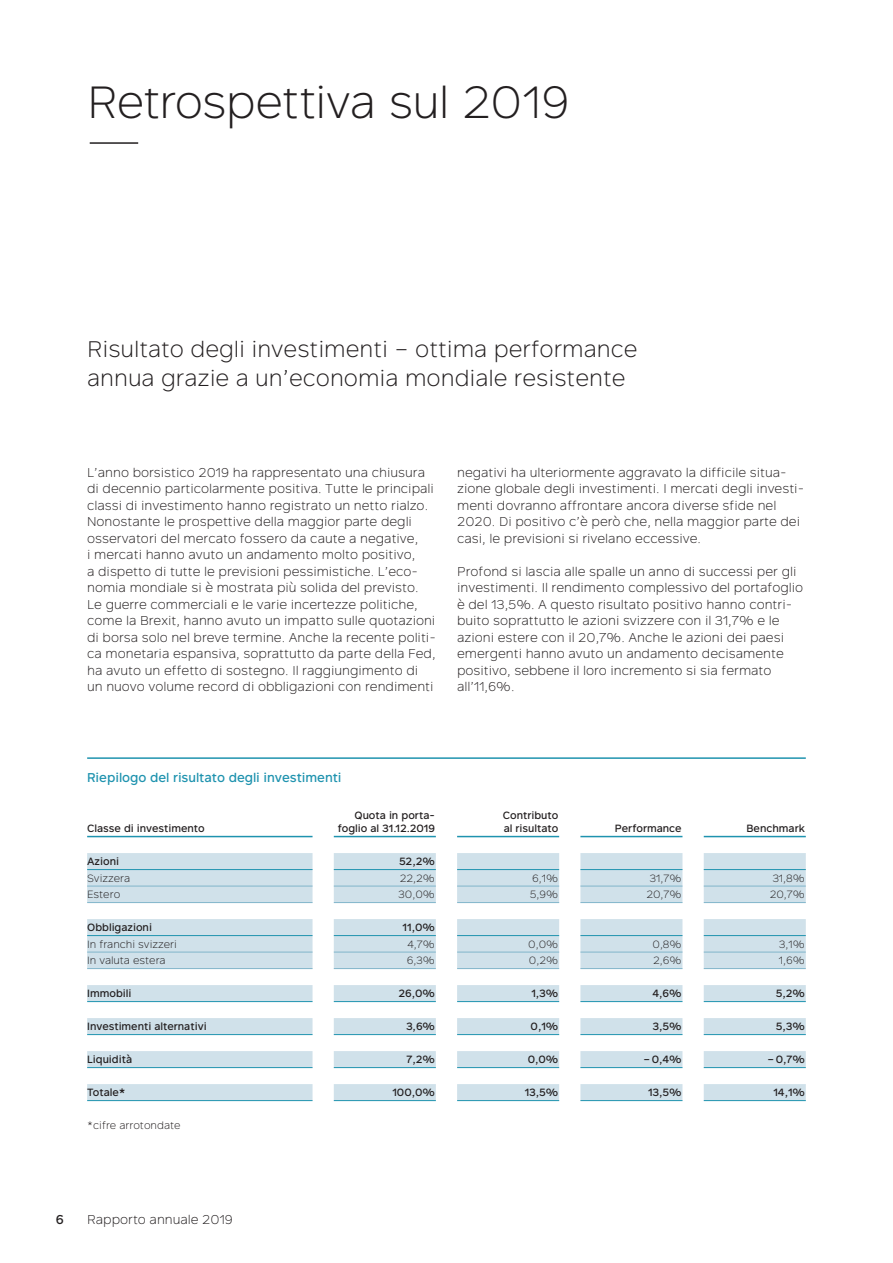
<style>
.page{position:relative;width:893px;height:1263px;background:#fff}
.page>*{position:absolute;margin:0;border:0;box-sizing:border-box;transform-origin:0 0}
.t1{font:300 45px "Rutan";letter-spacing:-.02em;color:#231f20}
.t2{font:300 22.5px/28.8px "Rutan";color:#231f20}
.t3{font:300 12.75px/16.5px "Rutan";color:#231f20}
.t4{font:500 12.75px "Rutan";color:#1f93af}
.t5{font:500 12.75px "Rutan";color:#231f20}
.t6{font:500 10.5px/13.5px "Rutan";color:#231f20;text-align:right}
.t7{font:300 10.5px "Rutan";color:#231f20}
</style>
<div class="page">
<hr style="left:90px;top:142px;width:48px;height:2px;background:#231f20">
<hr style="left:87px;top:757px;width:719px;height:2px;background:#1f93af">
<svg style="left:87px;top:853px;width:719px;height:247px;fill:#d0e1ea"></svg>
<hr style="left:87px;top:836px;width:226px;height:1px;background:#1f93af">
<hr style="left:334px;top:836px;width:102px;height:1px;background:#1f93af">
<hr style="left:457px;top:836px;width:102px;height:1px;background:#1f93af">
<hr style="left:580px;top:836px;width:102px;height:1px;background:#1f93af">
<hr style="left:704px;top:836px;width:102px;height:1px;background:#1f93af">
<hr style="left:87px;top:869px;width:226px;height:1px;background:#1f93af">
<hr style="left:334px;top:869px;width:102px;height:1px;background:#1f93af">
<hr style="left:457px;top:869px;width:102px;height:1px;background:#1f93af">
<hr style="left:580px;top:869px;width:102px;height:1px;background:#1f93af">
<hr style="left:704px;top:869px;width:102px;height:1px;background:#1f93af">
<hr style="left:87px;top:886px;width:226px;height:1px;background:#81b5ca">
<hr style="left:334px;top:886px;width:102px;height:1px;background:#81b5ca">
<hr style="left:457px;top:886px;width:102px;height:1px;background:#81b5ca">
<hr style="left:580px;top:886px;width:102px;height:1px;background:#81b5ca">
<hr style="left:704px;top:886px;width:102px;height:1px;background:#81b5ca">
<hr style="left:87px;top:902px;width:226px;height:1px;background:#81b5ca">
<hr style="left:334px;top:902px;width:102px;height:1px;background:#81b5ca">
<hr style="left:457px;top:902px;width:102px;height:1px;background:#81b5ca">
<hr style="left:580px;top:902px;width:102px;height:1px;background:#81b5ca">
<hr style="left:704px;top:902px;width:102px;height:1px;background:#81b5ca">
<hr style="left:87px;top:935px;width:226px;height:1px;background:#1f93af">
<hr style="left:334px;top:935px;width:102px;height:1px;background:#1f93af">
<hr style="left:457px;top:935px;width:102px;height:1px;background:#1f93af">
<hr style="left:580px;top:935px;width:102px;height:1px;background:#1f93af">
<hr style="left:704px;top:935px;width:102px;height:1px;background:#1f93af">
<hr style="left:87px;top:952px;width:226px;height:1px;background:#81b5ca">
<hr style="left:334px;top:952px;width:102px;height:1px;background:#81b5ca">
<hr style="left:457px;top:952px;width:102px;height:1px;background:#81b5ca">
<hr style="left:580px;top:952px;width:102px;height:1px;background:#81b5ca">
<hr style="left:704px;top:952px;width:102px;height:1px;background:#81b5ca">
<hr style="left:87px;top:968px;width:226px;height:1px;background:#81b5ca">
<hr style="left:334px;top:968px;width:102px;height:1px;background:#81b5ca">
<hr style="left:457px;top:968px;width:102px;height:1px;background:#81b5ca">
<hr style="left:580px;top:968px;width:102px;height:1px;background:#81b5ca">
<hr style="left:704px;top:968px;width:102px;height:1px;background:#81b5ca">
<hr style="left:87px;top:1001px;width:226px;height:1px;background:#1f93af">
<hr style="left:334px;top:1001px;width:102px;height:1px;background:#1f93af">
<hr style="left:457px;top:1001px;width:102px;height:1px;background:#1f93af">
<hr style="left:580px;top:1001px;width:102px;height:1px;background:#1f93af">
<hr style="left:704px;top:1001px;width:102px;height:1px;background:#1f93af">
<hr style="left:87px;top:1034px;width:226px;height:1px;background:#1f93af">
<hr style="left:334px;top:1034px;width:102px;height:1px;background:#1f93af">
<hr style="left:457px;top:1034px;width:102px;height:1px;background:#1f93af">
<hr style="left:580px;top:1034px;width:102px;height:1px;background:#1f93af">
<hr style="left:704px;top:1034px;width:102px;height:1px;background:#1f93af">
<hr style="left:87px;top:1067px;width:226px;height:1px;background:#1f93af">
<hr style="left:334px;top:1067px;width:102px;height:1px;background:#1f93af">
<hr style="left:457px;top:1067px;width:102px;height:1px;background:#1f93af">
<hr style="left:580px;top:1067px;width:102px;height:1px;background:#1f93af">
<hr style="left:704px;top:1067px;width:102px;height:1px;background:#1f93af">
<hr style="left:87px;top:1100px;width:226px;height:1px;background:#1f93af">
<hr style="left:334px;top:1100px;width:102px;height:1px;background:#1f93af">
<hr style="left:457px;top:1100px;width:102px;height:1px;background:#1f93af">
<hr style="left:580px;top:1100px;width:102px;height:1px;background:#1f93af">
<hr style="left:704px;top:1100px;width:102px;height:1px;background:#1f93af">
<h1 class="t1" style="left:87px;top:66px;width:484px">Retrospettiva sul 2019</h1>
<h2 class="t2" style="left:87px;top:333px;width:552px">Risultato degli investimenti – ottima performance annua grazie a un’economia mondiale resistente</h2>
<p class="t3" style="left:87px;top:463px;width:350px">L’anno borsistico 2019 ha rappresentato una chiusura di decennio particolarmente positiva. Tutte le principali classi di investimento hanno registrato un netto rialzo.<br>Nonostante le prospettive della maggior parte degli osservatori del mercato fossero da caute a negative,<br>i mercati hanno avuto un andamento molto positivo,<br>a dispetto di tutte le previsioni pessimistiche. L’eco&shy;nomia mondiale si è mostrata più solida del previsto.<br>Le guerre commerciali e le varie incertezze politiche, come la Brexit, hanno avuto un impatto sulle quotazioni di borsa solo nel breve termine. Anche la recente politi&shy;ca monetaria espansiva, soprattutto da parte della Fed, ha avuto un effetto di sostegno. Il raggiungimento di un nuovo volume record di obbligazioni con rendimenti</p>
<p class="t3" style="left:457px;top:463px;width:349px">negativi ha ulteriormente aggravato la difficile situa&shy;zione globale degli investimenti. I mercati degli investi&shy;menti dovranno affrontare ancora diverse sfide nel 2020. Di positivo c’è però che, nella maggior parte dei casi, le previsioni si rivelano eccessive.</p>
<p class="t3" style="left:457px;top:562px;width:347px">Profond si lascia alle spalle un anno di successi per gli investimenti. Il rendimento complessivo del portafoglio è del 13,5%. A questo risultato positivo hanno contri&shy;buito soprattutto le azioni svizzere con il 31,7% e le azioni estere con il 20,7%. Anche le azioni dei paesi emergenti hanno avuto un andamento decisamente positivo, sebbene il loro incremento si sia fermato all’11,6%.</p>
<p class="t4" style="left:87px;top:767px;width:256px">Riepilogo del risultato degli investimenti</p>
<p class="t6" style="left:87px;top:821px;width:119px">Classe di investimento</p>
<p class="t6" style="left:338px;top:808px;width:99px">Quota in porta&shy;foglio al 31.12.2019</p>
<p class="t6" style="left:503px;top:808px;width:57px;text-align:left">Contributo al risultato</p>
<p class="t6" style="left:615px;top:821px;width:68px">Performance</p>
<p class="t6" style="left:747px;top:821px;width:60px">Benchmark</p>
<p class="t6" style="left:87px;top:854px;width:33px">Azioni</p>
<p class="t6" style="left:399px;top:854px;width:37px">52,2%</p>
<p class="t7" style="left:87px;top:869px;width:45px">Svizzera</p>
<p class="t7" style="left:400px;top:869px;width:37px">22,2%</p>
<p class="t7" style="left:532px;top:869px;width:28px">6,1%</p>
<p class="t7" style="left:650px;top:869px;width:34px">31,7%</p>
<p class="t7" style="left:772px;top:869px;width:34px">31,8%</p>
<p class="t7" style="left:87px;top:886px;width:35px">Estero</p>
<p class="t7" style="left:398px;top:886px;width:38px">30,0%</p>
<p class="t7" style="left:530px;top:886px;width:30px">5,9%</p>
<p class="t7" style="left:646px;top:886px;width:37px">20,7%</p>
<p class="t7" style="left:770px;top:886px;width:37px">20,7%</p>
<p class="t6" style="left:87px;top:920px;width:66px">Obbligazioni</p>
<p class="t6" style="left:402px;top:920px;width:34px">11,0%</p>
<p class="t7" style="left:87px;top:935px;width:91px">In franchi svizzeri</p>
<p class="t7" style="left:407px;top:935px;width:29px">4,7%</p>
<p class="t7" style="left:528px;top:935px;width:32px">0,0%</p>
<p class="t7" style="left:652px;top:935px;width:31px">0,8%</p>
<p class="t7" style="left:779px;top:935px;width:28px">3,1%</p>
<p class="t7" style="left:87px;top:952px;width:80px">In valuta estera</p>
<p class="t7" style="left:407px;top:952px;width:30px">6,3%</p>
<p class="t7" style="left:529px;top:952px;width:31px">0,2%</p>
<p class="t7" style="left:653px;top:952px;width:30px">2,6%</p>
<p class="t7" style="left:779px;top:952px;width:28px">1,6%</p>
<p class="t6" style="left:87px;top:986px;width:46px">Immobili</p>
<p class="t6" style="left:399px;top:986px;width:38px">26,0%</p>
<p class="t6" style="left:531px;top:986px;width:29px">1,3%</p>
<p class="t6" style="left:652px;top:986px;width:31px">4,6%</p>
<p class="t6" style="left:776px;top:986px;width:31px">5,2%</p>
<p class="t6" style="left:87px;top:1019px;width:121px">Investimenti alternativi</p>
<p class="t6" style="left:406px;top:1019px;width:31px">3,6%</p>
<p class="t6" style="left:531px;top:1019px;width:29px">0,1%</p>
<p class="t6" style="left:653px;top:1019px;width:31px">3,5%</p>
<p class="t6" style="left:776px;top:1019px;width:31px">5,3%</p>
<p class="t6" style="left:87px;top:1052px;width:46px">Liquidità</p>
<p class="t6" style="left:406px;top:1052px;width:30px">7,2%</p>
<p class="t6" style="left:528px;top:1052px;width:32px">0,0%</p>
<p class="t6" style="left:643px;top:1052px;width:40px">– 0,4%</p>
<p class="t6" style="left:767px;top:1052px;width:39px">– 0,7%</p>
<p class="t6" style="left:87px;top:1085px;width:40px">Totale*</p>
<p class="t6" style="left:392px;top:1085px;width:44px">100,0%</p>
<p class="t6" style="left:525px;top:1085px;width:35px">13,5%</p>
<p class="t6" style="left:648px;top:1085px;width:35px">13,5%</p>
<p class="t6" style="left:773px;top:1085px;width:33px">14,1%</p>
<p class="t7" style="left:87px;top:1117px;width:95px">*cifre arrotondate</p>
<p class="t5" style="left:56px;top:1209px;width:10px">6</p>
<p class="t3" style="left:87px;top:1210px;width:147px">Rapporto annuale 2019</p>
</div>
